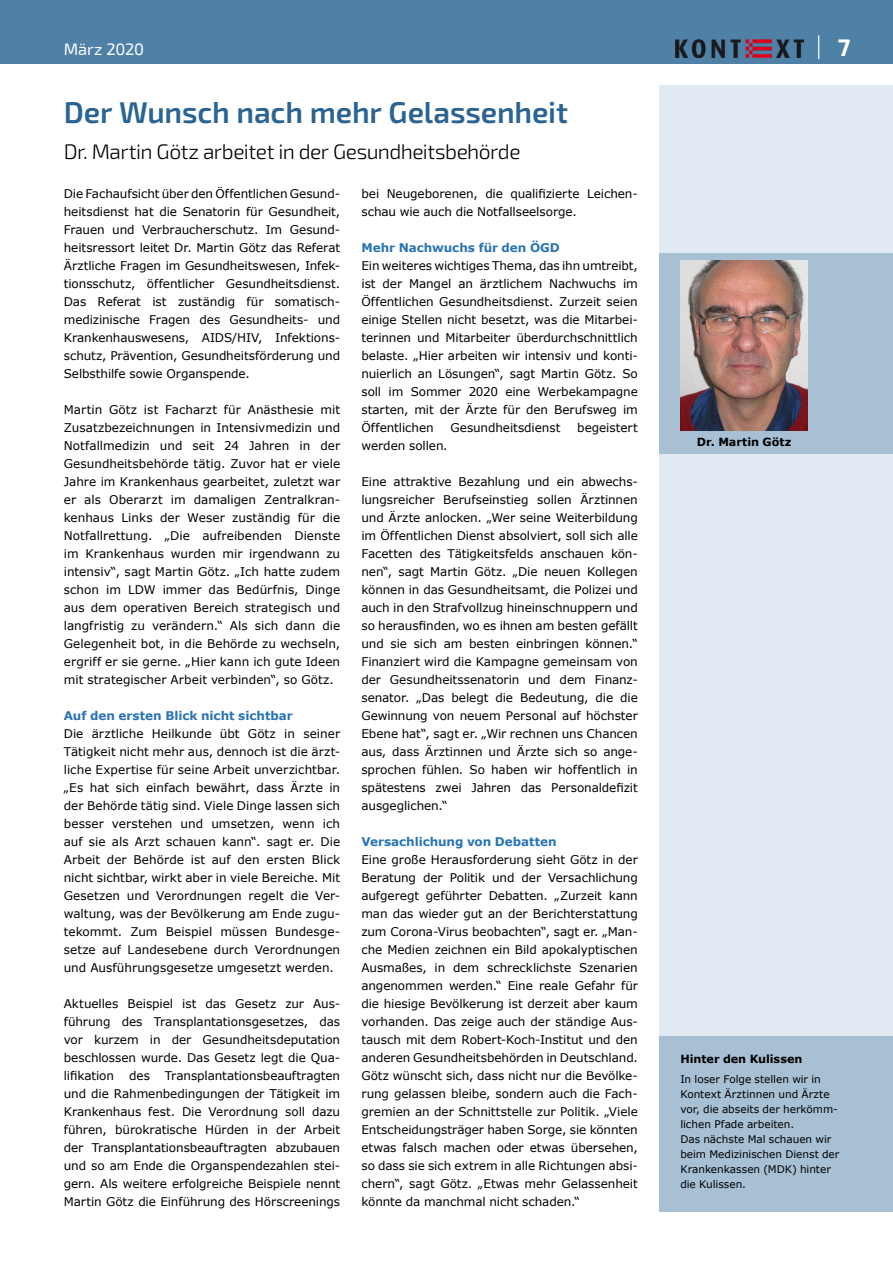
<style>
.page{position:relative;width:893px;height:1263px;background:#fff}
.page>*{position:absolute;margin:0;border:0;box-sizing:border-box;transform-origin:0 0}
.t1{font:600 30px "Exo 2";letter-spacing:-.005em;color:#2b6492}
.t2{font:700 24px "Exo 2";color:#fff}
.t3{font:300 21px "Exo 2";letter-spacing:-.025em;color:#000}
.t4{font:16.5px "Exo 2";letter-spacing:-.005em;color:#fff}
.t5{font:12px/18px "Verdana";letter-spacing:-.005em;color:#000;text-align:justify}
.t6{font:700 12px "Verdana";letter-spacing:-.005em;color:#2a74b7}
.t7{font:700 11.25px "Verdana";color:#000}
.t8{font:10.5px/15px "Verdana";color:#000}
</style>
<div class="page">
<div style="left:0;top:0;width:893px;height:64px;background:#4f81a7"></div>
<div style="left:659px;top:85px;width:234px;height:1127px;background:#e1eaf3"></div>
<img style="left:676px;top:39px;width:128px;height:18px">
<svg style="left:818px;top:35px;width:1px;height:24px"></svg>
<div style="left:659px;top:1036px;width:234px;height:176px;background:#a7c0d4"></div>
<div style="left:659px;top:253px;width:234px;height:200px;background:#a7c0d4"></div>
<img style="left:680px;top:261px;width:128px;height:170px">
<h3 class="t4" style="left:64px;top:40px;width:82px">März 2020</h3>
<h2 class="t2" style="left:838px;top:34px;width:14px">7</h2>
<h1 class="t1" style="left:64px;top:95px;width:506px">Der Wunsch nach mehr Gelassenheit</h1>
<h3 class="t3" style="left:64px;top:139px;width:458px">Dr. Martin Götz arbeitet in der Gesundheitsbehörde</h3>
<p class="t5" style="left:64px;top:185px;width:278px">Die Fachaufsicht über den Öffentlichen Gesund&shy;heitsdienst hat die Senatorin für Gesundheit, Frauen und Verbraucherschutz. Im Gesund&shy;heitsressort leitet Dr. Martin Götz das Referat Ärztliche Fragen im Gesundheitswesen, Infek&shy;tionsschutz, öffentlicher Gesundheitsdienst.<br>Das Referat ist zuständig für somatisch&shy;medizinische Fragen des Gesundheits- und Krankenhauswesens, AIDS/HIV, Infektions&shy;schutz, Prävention, Gesundheitsförderung und Selbsthilfe sowie Organspende.</p>
<p class="t5" style="left:64px;top:401px;width:278px">Martin Götz ist Facharzt für Anästhesie mit Zusatzbezeichnungen in Intensivmedizin und Notfallmedizin und seit 24 Jahren in der Gesundheitsbehörde tätig. Zuvor hat er viele Jahre im Krankenhaus gearbeitet, zuletzt war er als Oberarzt im damaligen Zentralkran&shy;kenhaus Links der Weser zuständig für die Notfallrettung. „Die aufreibenden Dienste im Krankenhaus wurden mir irgendwann zu intensiv“, sagt Martin Götz. „Ich hatte zudem schon im LDW immer das Bedürfnis, Dinge aus dem operativen Bereich strategisch und langfristig zu verändern.“ Als sich dann die Gelegenheit bot, in die Behörde zu wechseln, ergriff er sie gerne. „Hier kann ich gute Ideen mit strategischer Arbeit verbinden“, so Götz.</p>
<p class="t6" style="left:64px;top:708px;width:230px">Auf den ersten Blick nicht sichtbar</p>
<p class="t5" style="left:64px;top:725px;width:278px">Die ärztliche Heilkunde übt Götz in seiner Tätigkeit nicht mehr aus, dennoch ist die ärzt&shy;liche Expertise für seine Arbeit unverzichtbar. „Es hat sich einfach bewährt, dass Ärzte in der Behörde tätig sind. Viele Dinge lassen sich besser verstehen und umsetzen, wenn ich auf sie als Arzt schauen kann“. sagt er. Die Arbeit der Behörde ist auf den ersten Blick nicht sichtbar, wirkt aber in viele Bereiche. Mit Gesetzen und Verordnungen regelt die Ver&shy;waltung, was der Bevölkerung am Ende zugu&shy;tekommt. Zum Beispiel müssen Bundesge&shy;setze auf Landesebene durch Verordnungen und Ausführungsgesetze umgesetzt werden.</p>
<p class="t5" style="left:64px;top:995px;width:278px">Aktuelles Beispiel ist das Gesetz zur Aus&shy;führung des Transplantationsgesetzes, das vor kurzem in der Gesundheitsdeputation beschlossen wurde. Das Gesetz legt die Qua&shy;lifikation des Transplantationsbeauftragten und die Rahmenbedingungen der Tätigkeit im Krankenhaus fest. Die Verordnung soll dazu führen, bürokratische Hürden in der Arbeit der Transplantationsbeauftragten abzubauen und so am Ende die Organspendezahlen stei&shy;gern. Als weitere erfolgreiche Beispiele nennt Martin Götz die Einführung des Hörscreenings</p>
<p class="t5" style="left:361px;top:185px;width:278px">bei Neugeborenen, die qualifizierte Leichen&shy;schau wie auch die Notfallseelsorge.</p>
<p class="t6" style="left:361px;top:240px;width:200px">Mehr Nachwuchs für den ÖGD</p>
<p class="t5" style="left:361px;top:257px;width:278px">Ein weiteres wichtiges Thema, das ihn umtreibt, ist der Mangel an ärztlichem Nachwuchs im Öffentlichen Gesundheitsdienst. Zurzeit seien einige Stellen nicht besetzt, was die Mitarbei&shy;terinnen und Mitarbeiter überdurchschnittlich belaste. „Hier arbeiten wir intensiv und konti&shy;nuierlich an Lösungen“, sagt Martin Götz. So soll im Sommer 2020 eine Werbekampagne starten, mit der Ärzte für den Berufsweg im Öffentlichen</p>
<p class="t5" style="left:450px;top:419px;width:111px">Gesundheitsdienst</p>
<p class="t5" style="left:577px;top:419px;width:62px">begeistert</p>
<p class="t5" style="left:361px;top:437px;width:88px">werden sollen.</p>
<p class="t5" style="left:361px;top:473px;width:278px">Eine attraktive Bezahlung und ein abwechs&shy;lungsreicher Berufseinstieg sollen Ärztinnen und Ärzte anlocken. „Wer seine Weiterbildung im Öffentlichen Dienst absolviert, soll sich alle Facetten des Tätigkeitsfelds anschauen kön&shy;nen“, sagt Martin Götz. „Die neuen Kollegen können in das Gesundheitsamt, die Polizei und auch in den Strafvollzug hineinschnuppern und so herausfinden, wo es ihnen am besten gefällt und sie sich am besten einbringen können.“ Finanziert wird die Kampagne gemeinsam von der Gesundheitssenatorin und dem Finanz&shy;senator. „Das belegt die Bedeutung, die die Gewinnung von neuem Personal auf höchster Ebene hat“, sagt er. „Wir rechnen uns Chancen aus, dass Ärztinnen und Ärzte sich so ange&shy;sprochen fühlen. So haben wir hoffentlich in spätestens zwei Jahren das Personaldefizit ausgeglichen.“</p>
<p class="t6" style="left:361px;top:834px;width:197px">Versachlichung von Debatten</p>
<p class="t5" style="left:361px;top:851px;width:278px">Eine große Herausforderung sieht Götz in der Beratung der Politik und der Versachlichung aufgeregt geführter Debatten. „Zurzeit kann man das wieder gut an der Berichterstattung zum Corona-Virus beobachten“, sagt er. „Man&shy;che Medien zeichnen ein Bild apokalyptischen Ausmaßes, in dem schrecklichste Szenarien angenommen werden.“ Eine reale Gefahr für die hiesige Bevölkerung ist derzeit aber kaum vorhanden. Das zeige auch der ständige Aus&shy;tausch mit dem Robert-Koch-Institut und den anderen Gesundheitsbehörden in Deutschland.<br>Götz wünscht sich, dass nicht nur die Bevölke&shy;rung gelassen bleibe, sondern auch die Fach&shy;gremien an der Schnittstelle zur Politik. „Viele Entscheidungsträger haben Sorge, sie könnten etwas falsch machen oder etwas übersehen, so dass sie sich extrem in alle Richtungen absi&shy;chern“, sagt Götz. „Etwas mehr Gelassenheit könnte da manchmal nicht schaden.“</p>
<p class="t7" style="left:697px;top:434px;width:96px">Dr. Martin Götz</p>
<p class="t7" style="left:680px;top:1052px;width:124px">Hinter den Kulissen</p>
<p class="t8" style="left:680px;top:1071px;width:161px">In loser Folge stellen wir in<br>Kontext Ärztinnen und Ärzte vor, die abseits der herkömm&shy;lichen Pfade arbeiten.<br>Das nächste Mal schauen wir beim Medizinischen Dienst der<br>Krankenkassen (MDK) hinter die Kulissen.</p>
</div>
